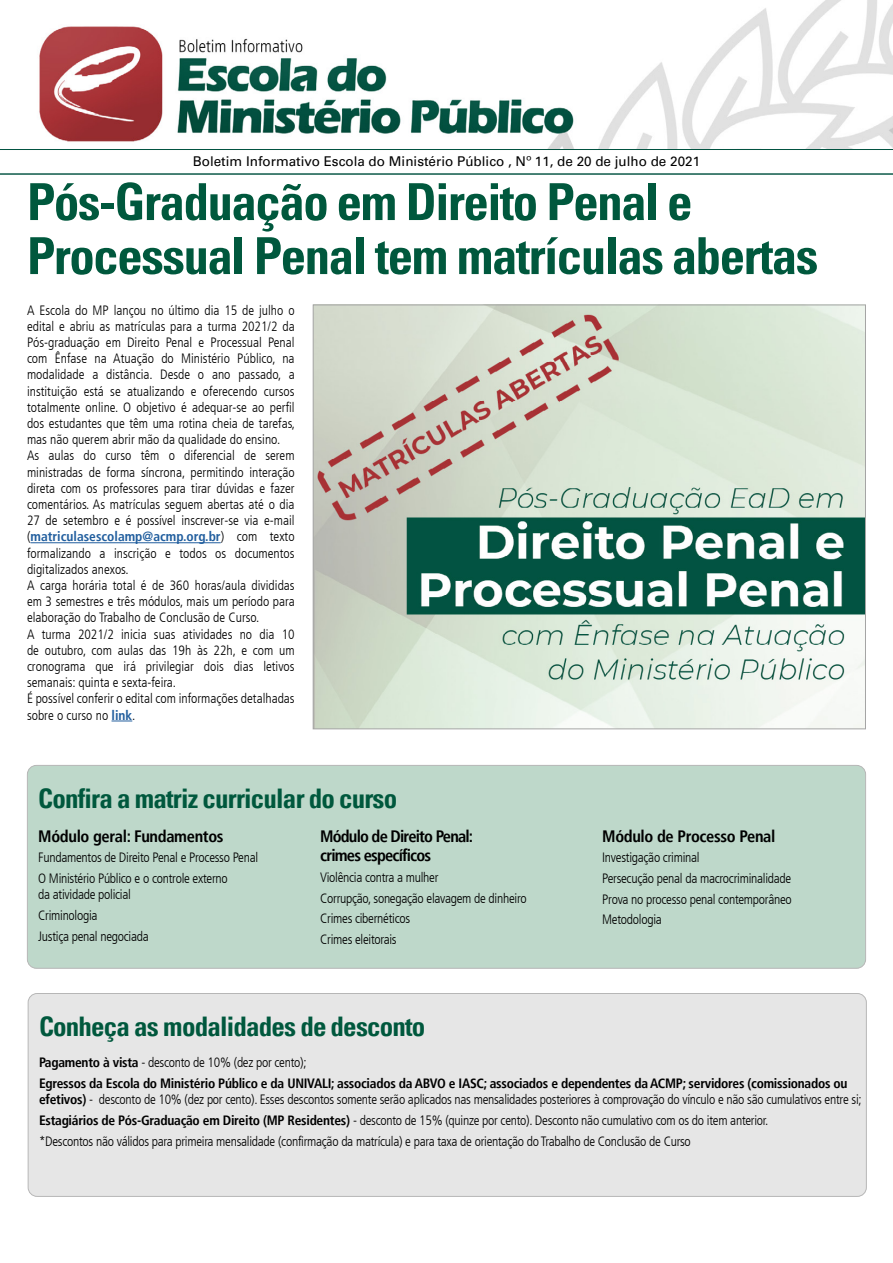
<style>
.page{position:relative;width:893px;height:1263px;background:#fff}
.page>*{position:absolute;margin:0;border:0;box-sizing:border-box;transform-origin:0 0}
.t1{font:700 condensed 51px/54px "Univers";letter-spacing:-.03em;color:#00583d}
.t2{font:700 condensed 27px "Univers";letter-spacing:-.03em;color:#00583d}
.t3{font:700 condensed 16.5px "Frutiger LT";letter-spacing:-.03em;color:#000}
.t4{font:700 condensed 16.5px/19.8px "Frutiger LT";letter-spacing:-.05em;color:#000}
.t5{font:300 condensed 13.5px/16.2px "Frutiger LT";color:#000}
.t6{font:300 condensed 13.5px/20.7px "Frutiger LT";letter-spacing:-.02em;color:#000}
.t7{font:700 condensed 13.5px/20.7px "Frutiger LT";letter-spacing:-.02em;color:#000}
.t8{font:13.5px "Univers";color:#000}
.s1{font-weight:700;color:#215e9e}
.s2{font-weight:300}
.s3{font-weight:700}
</style>
<div class="page">
<div style="left:27px;top:765px;width:839px;height:203px;background:#bed8ca;border-radius:9px"></div>
<div style="left:27px;top:765px;width:839px;height:204px;border:1px solid #000;border-radius:9px"></div>
<svg style="left:39px;top:0;width:854px;height:149px"></svg>
<svg style="left:0;top:149px;width:893px;height:25px"></svg>
<hr style="left:30px;top:542px;width:191px;height:1px;background:#215e9e">
<svg style="left:112px;top:721px;width:20px;height:1px"></svg>
<img style="left:315px;top:306px;width:549px;height:421px">
<div style="left:28px;top:993px;width:838px;height:203px;background:#e6e6e6;border-radius:9px"></div>
<div style="left:28px;top:993px;width:839px;height:204px;border:1px solid #000;border-radius:9px"></div>
<p class="t8" style="left:193px;top:153px;width:509px">Boletim Informativo Escola do Ministério Público , Nº 11, de 20 de julho de 2021</p>
<h1 class="t1" style="left:27px;top:174px;width:793px">Pós-Graduação em Direito Penal e<br>Processual Penal tem matrículas abertas</h1>
<p class="t5" style="left:27px;top:302px;width:270px">A Escola do MP lançou no último dia 15 de julho o edital e abriu as matrículas para a turma 2021/2 da Pós-graduação em Direito Penal e Processual Penal com Ênfase na Atuação do Ministério Público, na modalidade a distância. Desde o ano passado, a instituição está se atualizando e oferecendo cursos totalmente online. O objetivo é adequar-se ao perfil dos estudantes que têm uma rotina cheia de tarefas, mas não querem abrir mão da qualidade do ensino.<br>As aulas do curso têm o diferencial de serem ministradas de forma síncrona, permitindo interação direta com os professores para tirar dúvidas e fazer comentários. As matrículas seguem abertas até o dia 27 de setembro e é possível inscrever-se via e-mail (<span class="s1">matriculasescolamp@acmp.org.br</span>) com texto formalizando a inscrição e todos os documentos digitalizados anexos.<br>A carga horária total é de 360 horas/aula divididas em 3 semestres e três módulos, mais um período para elaboração do Trabalho de Conclusão de Curso.<br>A turma 2021/2 inicia suas atividades no dia 10 de outubro, com aulas das 19h às 22h, e com um cronograma que irá privilegiar dois dias letivos semanais: quinta e sexta-feira.<br>É possível conferir o edital com informações detalhadas sobre o curso no <span class="s1">link</span>.</p>
<h2 class="t2" style="left:38px;top:781px;width:361px">Confira a matriz curricular do curso</h2>
<p class="t3" style="left:38px;top:826px;width:187px">Módulo geral: Fundamentos</p>
<p class="t6" style="left:38px;top:847px;width:221px">Fundamentos de Direito Penal e Processo Penal<br>O Ministério Público e o controle externo</p>
<p class="t6" style="left:38px;top:884px;width:112px">da atividade policial<br>Criminologia<br>Justiça penal negociada</p>
<p class="t4" style="left:320px;top:826px;width:155px">Módulo de Direito Penal: crimes específicos</p>
<p class="t6" style="left:320px;top:867px;width:208px">Violência contra a mulher<br>Corrupção, sonegação elavagem de dinheiro<br>Crimes cibernéticos<br>Crimes eleitorais</p>
<p class="t3" style="left:602px;top:826px;width:175px">Módulo de Processo Penal</p>
<p class="t6" style="left:602px;top:847px;width:191px">Investigação criminal<br>Persecução penal da macrocriminalidade<br>Prova no processo penal contemporâneo<br>Metodologia</p>
<h2 class="t2" style="left:39px;top:1009px;width:388px">Conheça as modalidades de desconto</h2>
<p class="t7" style="left:39px;top:1052px;width:810px">Pagamento à vista <span class="s2">- desconto de 10% (dez por cento);<br></span>Egressos da Escola do Ministério Público e da UNIVALI; associados da ABVO e IASC; associados e dependentes da ACMP; servidores (comissionados ou</p>
<p class="t6" style="left:39px;top:1089px;width:824px"><span class="s3">efetivos)</span> - desconto de 10% (dez por cento). Esses descontos somente serão aplicados nas mensalidades posteriores à comprovação do vínculo e não são cumulativos entre si;<br><span class="s3">Estagiários de Pós-Graduação em Direito (MP Residentes)</span> - desconto de 15% (quinze por cento). Desconto não cumulativo com os do item anterior.<br>*Descontos não válidos para primeira mensalidade (confirmação da matrícula) e para taxa de orientação do Trabalho de Conclusão de Curso</p>
</div>
